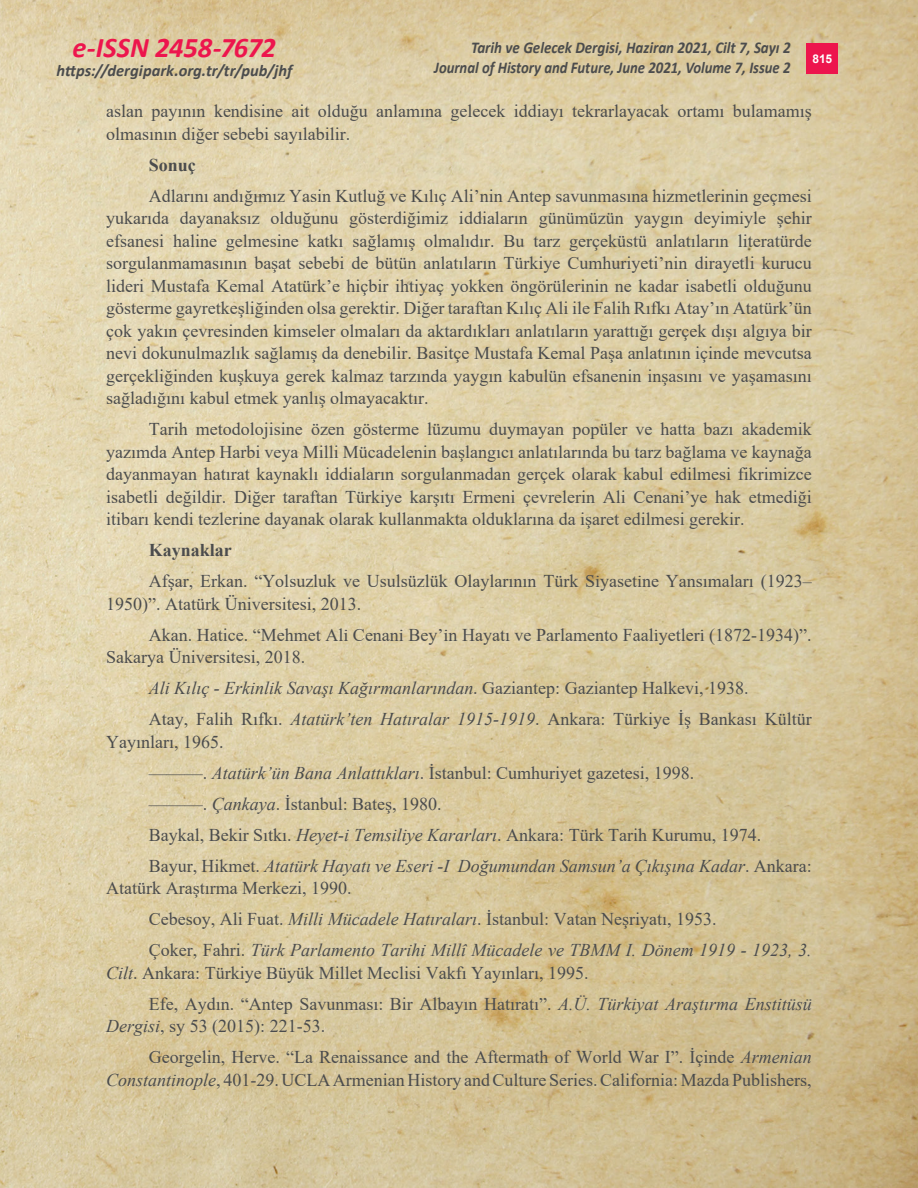
<style>
.page{position:relative;width:918px;height:1188px;background:#fff}
.page>*{position:absolute;margin:0;border:0;box-sizing:border-box;transform-origin:0 0}
.t1{font:italic 700 28.5px "Calibri";letter-spacing:-.005em;color:#ed154d}
.ANA_METİN_STİLİ_TEK{font:18px/22.5px "Times New Roman";color:#4b4c4d}
.ANA_METİN_STİLİ_TEK-2{font:italic 18px/22.5px "Times New Roman";color:#4b4c4d}
.ANA_METİN_STİLİ_TEK-3{font:700 18px "Times New Roman";color:#4b4c4d}
.t2{font:italic 700 16.5px "Calibri";color:#4b4c4d;scale:.89 1}
.t3{font:italic 700 16.5px "Calibri";color:#4b4c4d;scale:.91 1}
.t4{font:italic 700 16.5px "Calibri";color:#4b4c4d}
.t5{font:700 12px "Arial";color:#fff}
.s1{font-style:normal}
.s2{font-style:italic}
</style>
<div class="page">
<img style="left:0;top:0;width:918px;height:1188px">
<div style="left:807px;top:43px;width:31px;height:30px;background:#ed154d"></div>
<h1 class="t1" style="left:73px;top:27px;width:205px">e-ISSN 2458-7672</h1>
<p class="t3" style="left:471px;top:36px;width:353px">Tarih ve Gelecek Dergisi, Haziran 2021, Cilt 7, Sayı 2</p>
<p class="t4" style="left:56px;top:59px;width:237px">https://dergipark.org.tr/tr/pub/jhf</p>
<p class="t2" style="left:434px;top:56px;width:402px">Journal of History and Future, June 2021, Volume 7, Issue 2</p>
<p class="t5" style="left:813px;top:50px;width:21px">815</p>
<p class="ANA_METİN_STİLİ_TEK" style="left:106px;top:99px;width:707px">aslan payının kendisine ait olduğu anlamına gelecek iddiayı tekrarlayacak ortamı bulamamış olmasının diğer sebebi sayılabilir.</p>
<p class="ANA_METİN_STİLİ_TEK-3" style="left:149px;top:152px;width:49px">Sonuç</p>
<p class="ANA_METİN_STİLİ_TEK" style="left:106px;top:184px;width:707px;text-align:justify;text-indent:43px">Adlarını andığımız Yasin Kutluğ ve Kılıç Ali’nin Antep savunmasına hizmetlerinin geçmesi yukarıda dayanaksız olduğunu gösterdiğimiz iddiaların günümüzün yaygın deyimiyle şehir efsanesi haline gelmesine katkı sağlamış olmalıdır. Bu tarz gerçeküstü anlatıların literatürde sorgulanmamasının başat sebebi de bütün anlatıların Türkiye Cumhuriyeti’nin dirayetli kurucu lideri Mustafa Kemal Atatürk’e hiçbir ihtiyaç yokken öngörülerinin ne kadar isabetli olduğunu gösterme gayretkeşliğinden olsa gerektir. Diğer taraftan Kılıç Ali ile Falih Rıfkı Atay’ın Atatürk’ün çok yakın çevresinden kimseler olmaları da aktardıkları anlatıların yarattığı gerçek dışı algıya bir nevi dokunulmazlık sağlamış da denebilir. Basitçe Mustafa Kemal Paşa anlatının içinde mevcutsa gerçekliğinden kuşkuya gerek kalmaz tarzında yaygın kabulün efsanenin inşasını ve yaşamasını sağladığını kabul etmek yanlış olmayacaktır.</p>
<p class="ANA_METİN_STİLİ_TEK" style="left:106px;top:417px;width:707px;text-align:justify;text-indent:43px">Tarih metodolojisine özen gösterme lüzumu duymayan popüler ve hatta bazı akademik yazımda Antep Harbi veya Milli Mücadelenin başlangıcı anlatılarında bu tarz bağlama ve kaynağa dayanmayan hatırat kaynaklı iddiaların sorgulanmadan gerçek olarak kabul edilmesi fikrimizce isabetli değildir. Diğer taraftan Türkiye karşıtı Ermeni çevrelerin Ali Cenani’ye hak etmediği itibarı kendi tezlerine dayanak olarak kullanmakta olduklarına da işaret edilmesi gerekir.</p>
<p class="ANA_METİN_STİLİ_TEK-3" style="left:149px;top:537px;width:85px">Kaynaklar</p>
<p class="ANA_METİN_STİLİ_TEK" style="left:106px;top:569px;width:707px;text-indent:43px">Afşar, Erkan. “Yolsuzluk ve Usulsüzlük Olaylarının Türk Si̇yaseti̇ne Yansımaları (1923–<br>1950)”. Atatürk Üniversitesi, 2013.</p>
<p class="ANA_METİN_STİLİ_TEK" style="left:106px;top:623px;width:707px;text-indent:43px">Akan. Hatice. “Mehmet Ali̇ Cenani̇ Bey’i̇n Hayatı ve Parlamento Faali̇yetleri̇ (1872-1934)”.<br>Sakarya Üniversitesi, 2018.</p>
<p class="ANA_METİN_STİLİ_TEK-2" style="left:149px;top:677px;width:601px">Ali Kılıç - Erkinlik Savaşı Kağırmanlarından<span class="s1">. Gaziantep: Gaziantep Halkevi, 1938.</span></p>
<p class="ANA_METİN_STİLİ_TEK" style="left:106px;top:707px;width:707px;text-indent:43px">Atay, Falih Rıfkı. <span class="s2">Atatürk’ten Hatıralar 1915-1919</span>. Ankara: Türkiye İş Bankası Kültür<br>Yayınları, 1965.</p>
<p class="ANA_METİN_STİLİ_TEK" style="left:149px;top:761px;width:547px">———. <span class="s2">Atatürk’ün Bana Anlattıkları</span>. İstanbul: Cumhuriyet gazetesi, 1998.</p>
<p class="ANA_METİN_STİLİ_TEK" style="left:149px;top:792px;width:294px">———. <span class="s2">Çankaya</span>. İstanbul: Bateş, 1980.</p>
<p class="ANA_METİN_STİLİ_TEK" style="left:149px;top:823px;width:614px">Baykal, Bekir Sıtkı. <span class="s2">Heyet-i Temsiliye Kararları</span>. Ankara: Türk Tarih Kurumu, 1974.</p>
<p class="ANA_METİN_STİLİ_TEK-2" style="left:106px;top:854px;width:707px;text-indent:43px"><span class="s1">Bayur, Hikmet.</span> Atatürk Hayatı ve Eseri -I Doğumundan Samsun’a Çıkışına Kadar<span class="s1">. Ankara:<br>Atatürk Araştırma Merkezi, 1990.</span></p>
<p class="ANA_METİN_STİLİ_TEK" style="left:149px;top:907px;width:569px">Cebesoy, Ali Fuat. <span class="s2">Milli Mücadele Hatıraları</span>. İstanbul: Vatan Neşriyatı, 1953.</p>
<p class="ANA_METİN_STİLİ_TEK" style="left:106px;top:938px;width:707px;text-indent:43px">Çoker, Fahri. <span class="s2">Türk Parlamento Tari̇hi̇ Mi̇llî Mücadele ve TBMM I. Dönem 1919 - 1923, 3.<br>Cilt</span>. Ankara: Türkiye Büyük Millet Meclisi Vakfı Yayınları, 1995.</p>
<p class="ANA_METİN_STİLİ_TEK" style="left:106px;top:992px;width:707px;text-indent:43px">Efe, Aydın. “Antep Savunması: Bir Albayın Hatıratı”. <span class="s2">A.Ü. Türkiyat Araştırma Enstitüsü<br>Dergisi</span>, sy 53 (2015): 221-53.</p>
<p class="ANA_METİN_STİLİ_TEK" style="left:106px;top:1045px;width:707px;text-align:right">Georgelin, Herve. “La Renaissance and the Aftermath of World War I”. İçinde <span class="s2">Armenian<br>Constantinople</span>, 401-29. UCLA Armenian History and Culture Series. California: Mazda Publishers,</p>
</div>
